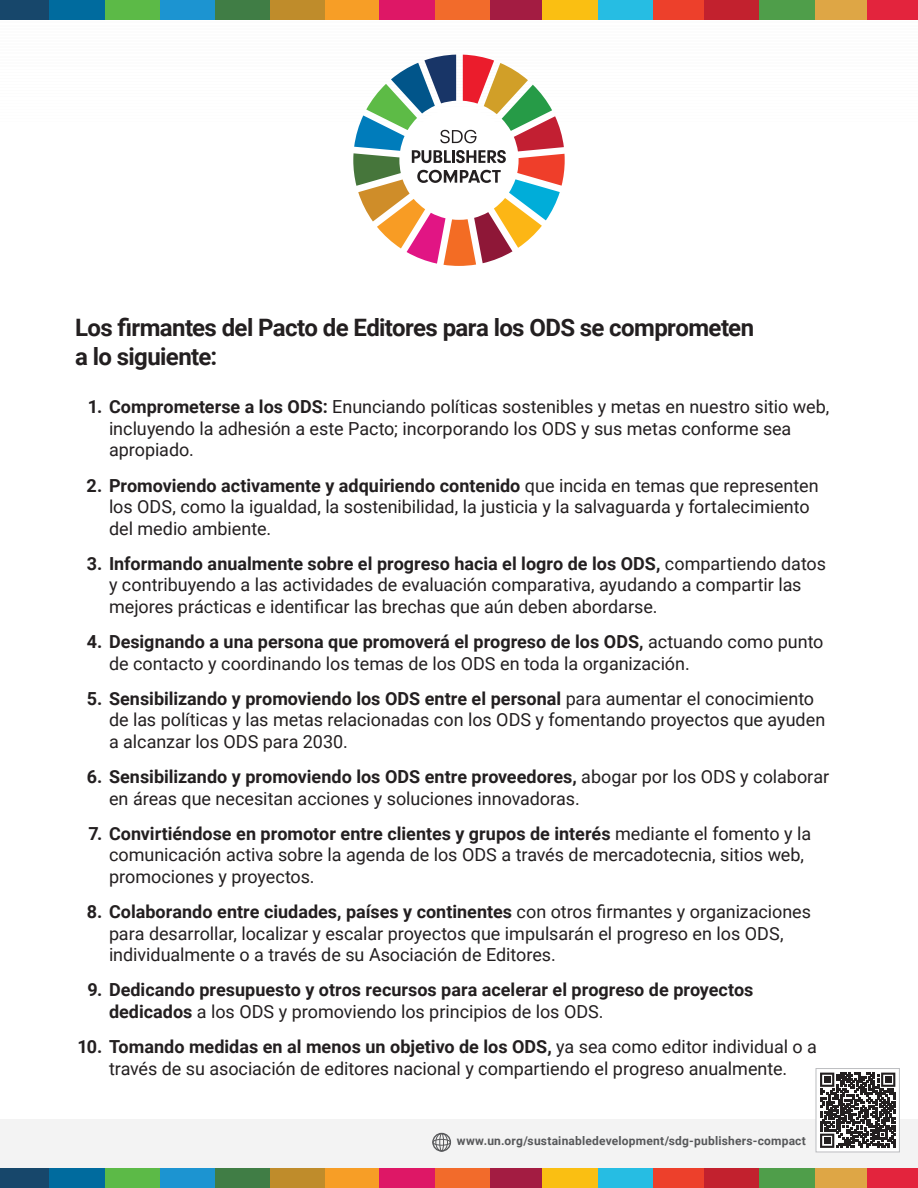
<style>
.page{position:relative;width:918px;height:1188px;background:#fff}
.page>*{position:absolute;margin:0;border:0;box-sizing:border-box;transform-origin:0 0}
.A-Head{font:700 24px/28.8px "Roboto";letter-spacing:-.025em;color:#231f20}
.t1{font:18px/21.6px "Roboto";letter-spacing:-.005em;color:#231f20}
.t2{font:700 18px/21.6px "Roboto";color:#231f20}
.t3{font:700 12px "Roboto";letter-spacing:.02em;color:#57585a}
.s1{font-weight:700}
.s2{font-weight:400}
</style>
<div class="page">
<hr style="left:0;top:22px;width:918px;height:1px;background:#fafafa">
<hr style="left:0;top:25px;width:918px;height:1px;background:#fafafa">
<hr style="left:0;top:28px;width:918px;height:1px;background:#fafafa">
<hr style="left:0;top:31px;width:918px;height:1px;background:#fafafa">
<hr style="left:0;top:34px;width:918px;height:2px;background:#fafafa">
<hr style="left:0;top:37px;width:918px;height:2px;background:#fafafa">
<hr style="left:0;top:40px;width:918px;height:2px;background:#fafafa">
<hr style="left:0;top:44px;width:918px;height:1px;background:#fafafa">
<hr style="left:0;top:47px;width:918px;height:1px;background:#fafafa">
<hr style="left:0;top:50px;width:918px;height:1px;background:#fafafa">
<hr style="left:0;top:53px;width:918px;height:1px;background:#fafafa">
<hr style="left:0;top:56px;width:918px;height:1px;background:#fafafa">
<hr style="left:0;top:59px;width:918px;height:1px;background:#fafafa">
<hr style="left:0;top:62px;width:918px;height:1px;background:#fafafa">
<hr style="left:0;top:65px;width:918px;height:1px;background:#fafafa">
<hr style="left:0;top:69px;width:918px;height:1px;background:#fafafa">
<hr style="left:0;top:72px;width:918px;height:1px;background:#fafafa">
<hr style="left:0;top:75px;width:918px;height:1px;background:#fafafa">
<hr style="left:0;top:78px;width:918px;height:1px;background:#fafafa">
<hr style="left:0;top:81px;width:918px;height:1px;background:#fafafa">
<hr style="left:0;top:84px;width:918px;height:1px;background:#fafafa">
<hr style="left:0;top:87px;width:918px;height:1px;background:#fafafa">
<hr style="left:0;top:90px;width:918px;height:1px;background:#fafafa">
<hr style="left:0;top:94px;width:918px;height:1px;background:#fafafa">
<hr style="left:0;top:97px;width:918px;height:1px;background:#fafafc">
<svg style="left:353px;top:55px;width:212px;height:211px"></svg>
<div style="left:0;top:0;width:50px;height:20px;background:#17476b"></div>
<div style="left:50px;top:0;width:55px;height:20px;background:#006b9e"></div>
<div style="left:105px;top:0;width:55px;height:20px;background:#5cba47"></div>
<div style="left:160px;top:0;width:55px;height:20px;background:#1c94d1"></div>
<div style="left:215px;top:0;width:56px;height:20px;background:#407d45"></div>
<div style="left:271px;top:0;width:55px;height:20px;background:#bf8c2b"></div>
<div style="left:326px;top:0;width:55px;height:20px;background:#f79e26"></div>
<div style="left:380px;top:0;width:55px;height:20px;background:#de1766"></div>
<div style="left:435px;top:0;width:55px;height:20px;background:#f26b2b"></div>
<div style="left:490px;top:0;width:55px;height:20px;background:#a31c42"></div>
<div style="left:543px;top:0;width:55px;height:20px;background:#fabf12"></div>
<div style="left:598px;top:0;width:55px;height:20px;background:#26bde3"></div>
<div style="left:653px;top:0;width:55px;height:20px;background:#ed402b"></div>
<div style="left:705px;top:0;width:55px;height:20px;background:#c2212e"></div>
<div style="left:760px;top:0;width:55px;height:20px;background:#4f9e4a"></div>
<div style="left:815px;top:0;width:55px;height:20px;background:#dea645"></div>
<div style="left:868px;top:0;width:50px;height:20px;background:#e3243d"></div>
<div style="left:0;top:1119px;width:918px;height:50px;background:#f3f3f3"></div>
<div style="left:0;top:1168px;width:50px;height:20px;background:#17476b"></div>
<div style="left:50px;top:1168px;width:55px;height:20px;background:#006b9e"></div>
<div style="left:105px;top:1168px;width:55px;height:20px;background:#5cba47"></div>
<div style="left:160px;top:1168px;width:55px;height:20px;background:#1c94d1"></div>
<div style="left:215px;top:1168px;width:56px;height:20px;background:#407d45"></div>
<div style="left:271px;top:1168px;width:55px;height:20px;background:#bf8c2b"></div>
<div style="left:326px;top:1168px;width:55px;height:20px;background:#f79e26"></div>
<div style="left:380px;top:1168px;width:55px;height:20px;background:#de1766"></div>
<div style="left:435px;top:1168px;width:55px;height:20px;background:#f26b2b"></div>
<div style="left:490px;top:1168px;width:55px;height:20px;background:#a31c42"></div>
<div style="left:543px;top:1168px;width:55px;height:20px;background:#fabf12"></div>
<div style="left:598px;top:1168px;width:55px;height:20px;background:#26bde3"></div>
<div style="left:653px;top:1168px;width:55px;height:20px;background:#ed402b"></div>
<div style="left:705px;top:1168px;width:55px;height:20px;background:#c2212e"></div>
<div style="left:760px;top:1168px;width:55px;height:20px;background:#4f9e4a"></div>
<div style="left:815px;top:1168px;width:55px;height:20px;background:#dea645"></div>
<div style="left:868px;top:1168px;width:50px;height:20px;background:#e3243d"></div>
<div style="left:432px;top:1133px;width:19px;height:19px;border:1px solid #57585a;border-radius:50%"></div>
<div style="left:435px;top:1133px;width:13px;height:18px;border:1px solid #57585a;border-radius:50%"></div>
<div style="left:439px;top:1133px;width:5px;height:18px;border:1px solid #57585a;border-radius:50%"></div>
<div style="left:433px;top:1139px;width:18px;height:7px;border:1px solid #57585a;border-radius:50%"></div>
<div style="left:816px;top:1069px;width:83px;height:83px;background:#fff"></div>
<div style="left:816px;top:1068px;width:84px;height:84px;border:1px solid #bcbdc0"></div>
<svg style="left:820px;top:1073px;width:75px;height:75px"></svg>
<p class="A-Head" style="left:75px;top:312px;width:680px">Los firmantes del Pacto de Editores para los ODS se comprometen a lo siguiente:</p>
<p class="t1" style="left:109px;top:395px;width:722px;text-indent:-21px"><span class="s1">1. Comprometerse a los ODS:</span> Enunciando políticas sostenibles y metas en nuestro sitio web, incluyendo la adhesión a este Pacto; incorporando los ODS y sus metas conforme sea apropiado.</p>
<p class="t1" style="left:109px;top:474px;width:711px;text-indent:-23px"><span class="s1">2. Promoviendo activamente y adquiriendo contenido</span> que incida en temas que representen los ODS, como la igualdad, la sostenibilidad, la justicia y la salvaguarda y fortalecimiento del medio ambiente.</p>
<p class="t1" style="left:109px;top:552px;width:719px;text-indent:-22px"><span class="s1">3. Informando anualmente sobre el progreso hacia el logro de los ODS,</span> compartiendo datos y contribuyendo a las actividades de evaluación comparativa, ayudando a compartir las mejores prácticas e identificar las brechas que aún deben abordarse.</p>
<p class="t1" style="left:109px;top:630px;width:716px;text-indent:-22px"><span class="s1">4. Designando a una persona que promoverá el progreso de los ODS,</span> actuando como punto de contacto y coordinando los temas de los ODS en toda la organización.</p>
<p class="t1" style="left:109px;top:687px;width:718px;text-indent:-22px"><span class="s1">5. Sensibilizando y promoviendo los ODS entre el personal</span> para aumentar el conocimiento de las políticas y las metas relacionadas con los ODS y fomentando proyectos que ayuden a alcanzar los ODS para 2030.</p>
<p class="t1" style="left:109px;top:765px;width:722px;text-indent:-22px"><span class="s1">6. Sensibilizando y promoviendo los ODS entre proveedores,</span> abogar por los ODS y colaborar en áreas que necesitan acciones y soluciones innovadoras.</p>
<p class="t1" style="left:109px;top:822px;width:704px;text-indent:-20px"><span class="s1">7. Convirtiéndose en promotor entre clientes y grupos de interés</span> mediante el fomento y la comunicación activa sobre la agenda de los ODS a través de mercadotecnia, sitios web, promociones y proyectos.</p>
<p class="t1" style="left:109px;top:900px;width:704px;text-indent:-22px"><span class="s1">8. Colaborando entre ciudades, países y continentes</span> con otros firmantes y organizaciones para desarrollar, localizar y escalar proyectos que impulsarán el progreso en los ODS, individualmente o a través de su Asociación de Editores.</p>
<p class="t2" style="left:109px;top:979px;width:646px;text-indent:-22px">9. Dedicando presupuesto y otros recursos para acelerar el progreso de proyectos dedicados <span class="s2">a los ODS y promoviendo los principios de los ODS.</span></p>
<p class="t1" style="left:78px;top:1035px;width:741px;text-align:center"><span class="s1">10. Tomando medidas en al menos un objetivo de los ODS,</span> ya sea como editor individual o a través de su asociación de editores nacional y compartiendo el progreso anualmente.</p>
<p class="t3" style="left:457px;top:1132px;width:351px">www.un.org/sustainabledevelopment/sdg-publishers-compact</p>
</div>
